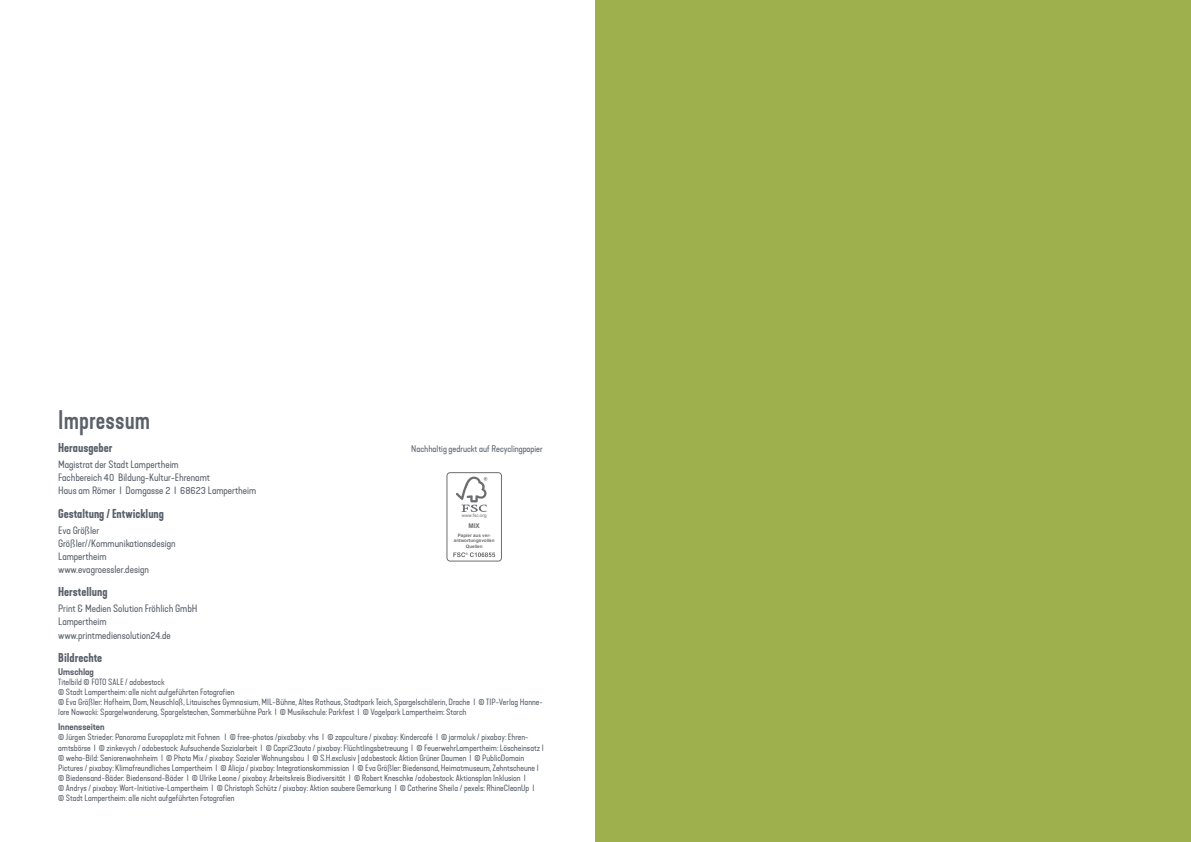
<style>
.page{position:relative;width:1191px;height:842px;background:#fff}
.page>*{position:absolute;margin:0;border:0;box-sizing:border-box;transform-origin:0 0}
.t1{font:500 25.1px "Kapra Neue";letter-spacing:.005em;color:#5a616b}
.t2{font:600 12.1px "Kapra Neue";color:#5a616b}
.t3{font:expanded 10.1px/13.1px "Kapra Neue";color:#5a616b}
.t4{font:expanded 9px "Kapra Neue";color:#5a616b}
.t5{font:600 expanded 9px "Kapra Neue";color:#5a616b}
.t6{font:expanded 8.5px/10px "Kapra Neue";color:#5a616b}
.t7{font:700 6.4px "Arial";color:#6c6d70}
.t8{font:700 4.6px "Arial";color:#6c6d70}
.t9{font:4.6px "Arial";color:#6c6d70}
</style>
<div class="page">
<div style="left:446px;top:472px;width:56px;height:89px;border:1px solid #6c6d70;border-radius:3px"></div>
<svg style="left:453px;top:552px;width:42px;height:5px"></svg>
<svg style="left:456px;top:477px;width:31px;height:35px"></svg>
<div style="left:595px;top:0;width:596px;height:842px;background:#9eaf4e"></div>
<h1 class="t1" style="left:58px;top:405px;width:94px">Impressum</h1>
<h2 class="t2" style="left:58px;top:440px;width:56px">Herausgeber</h2>
<p class="t3" style="left:58px;top:458px;width:200px">Magistrat der Stadt Lampertheim<br>Fachbereich 40 Bildung-Kultur-Ehrenamt<br>Haus am Römer I Domgasse 2 I 68623 Lampertheim</p>
<h2 class="t2" style="left:58px;top:506px;width:107px">Gestaltung / Entwicklung</h2>
<p class="t3" style="left:58px;top:524px;width:119px">Eva Größler<br>Größler//Kommunikationsdesign<br>Lampertheim www.evagroessler.design</p>
<h2 class="t2" style="left:58px;top:584px;width:51px">Herstellung</h2>
<p class="t3" style="left:58px;top:602px;width:141px">Print &amp; Medien Solution Fröhlich GmbH<br>Lampertheim www.printmediensolution24.de</p>
<h2 class="t2" style="left:58px;top:650px;width:46px">Bildrechte</h2>
<p class="t5" style="left:58px;top:666px;width:37px">Umschlag</p>
<p class="t6" style="left:58px;top:677px;width:486px">Titelbild © FOTO SALE / adobestock<br>© Stadt Lampertheim: alle nicht aufgeführten Fotografien<br>© Eva Größler: Hofheim, Dom, Neuschloß, Litauisches Gymnasium, MIL-Bühne, Altes Rathaus, Stadtpark Teich, Spargelschälerin, Drache I © TIP-Verlag Hanne&shy;lore Nowacki: Spargelwanderung, Spargelstechen, Sommerbühne Park I © Musikschule: Parkfest I © Vogelpark Lampertheim: Storch</p>
<p class="t5" style="left:58px;top:721px;width:48px">Innensseiten</p>
<p class="t6" style="left:58px;top:732px;width:487px">© Jürgen Strieder: Panorama Europaplatz mit Fahnen I © free-photos /pixababy: vhs I © zapculture / pixabay: Kindercafé I © jarmoluk / pixabay: Ehren&shy;amtsbörse I © zinkevych / adobestock: Aufsuchende Sozialarbeit I © Capri23auto / pixabay: Flüchtlingsbetreuung I © FeuerwehrLampertheim: Löscheinsatz I © weha-Bild: Seniorenwohnheim I © Photo Mix / pixabay: Sozialer Wohnungsbau I © S.H.exclusiv | adobestock: Aktion Grüner Daumen I © PublicDomain Pictures / pixabay: Klimafreundliches Lampertheim I © Alicja / pixabay: Integrationskommission I © Eva Größler: Biedensand, Heimatmuseum, Zehntscheune I © Biedensand-Bäder: Biedensand-Bäder I © Ulrike Leone / pixabay: Arbeitskreis Biodiversität I © Robert Kneschke /adobestock: Aktionsplan Inklusion I<br>© Andrys / pixabay: Wort-Initiative-Lampertheim I © Christoph Schütz / pixabay: Aktion saubere Gemarkung I © Catherine Sheila / pexels: RhineCleanUp I<br>© Stadt Lampertheim: alle nicht aufgeführten Fotografien</p>
<p class="t4" style="left:411px;top:443px;width:133px">Nachhaltig gedruckt auf Recyclingpapier</p>
<p class="t9" style="left:462px;top:513px;width:26px">www.fsc.org</p>
<p class="t7" style="left:468px;top:522px;width:13px">MIX</p>
<p class="t8" style="left:458px;top:533px;width:34px">Papier aus ver-</p>
<p class="t8" style="left:454px;top:538px;width:42px">antwortungsvollen</p>
<p class="t8" style="left:466px;top:543px;width:18px">Quellen</p>
</div>
